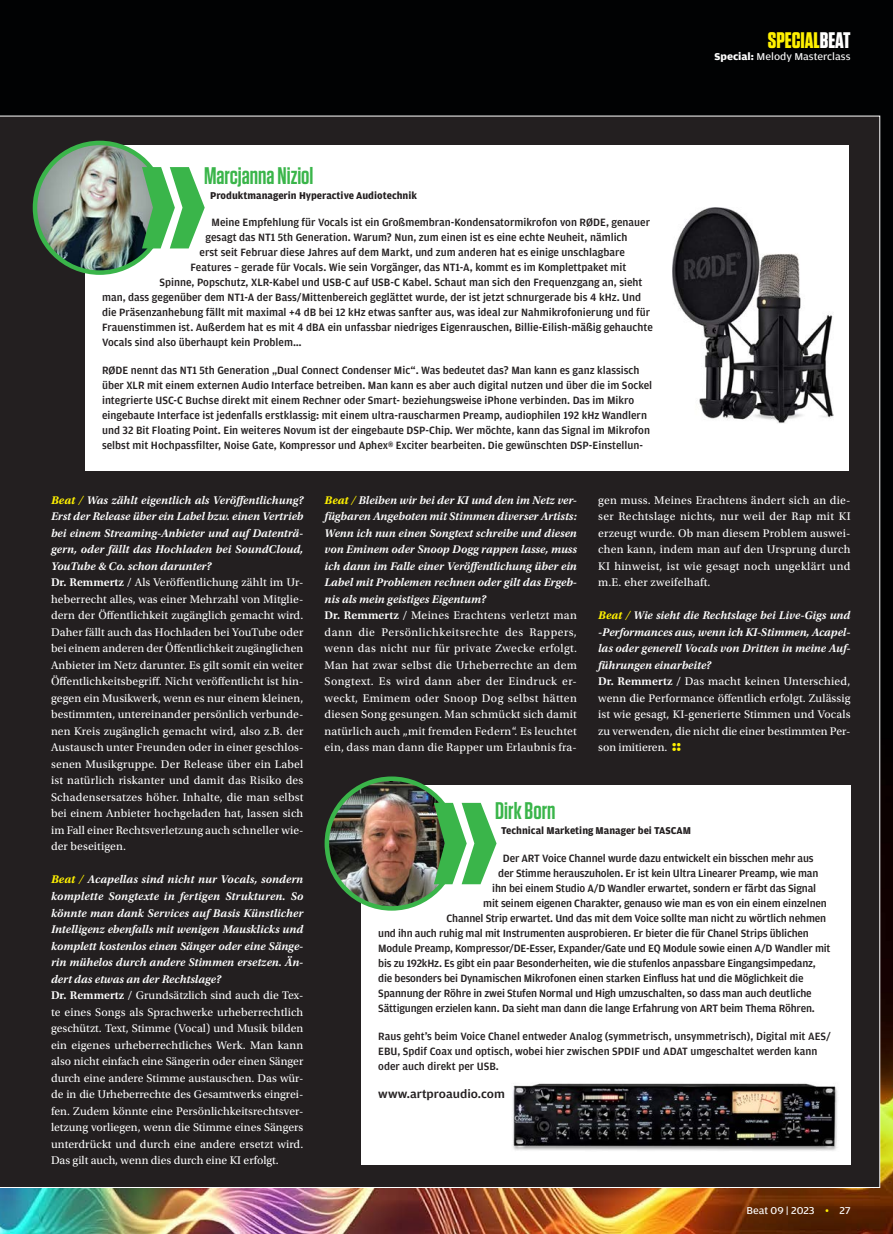
<style>
.page{position:relative;width:893px;height:1234px;background:#fff}
.page>*{position:absolute;margin:0;border:0;box-sizing:border-box;transform-origin:0 0}
.Überschrift-Klein{font:600 24px "Tungsten";color:#3ab54a}
.t1{font:700 22.5px "Tungsten";color:#fff101}
.Internetadresse{font:500 12px "Amplitude Wide";color:#231f20}
.Antwort{font:11.7px/16.5px "Utopia Std";letter-spacing:.01em;color:#fff;text-align:justify}
.Frage{font:italic 600 11.7px/16.5px "Utopia Std";color:#fff;text-align:justify}
.Bildunterschrift{font:500 11.25px/15px "Amplitude";color:#231f20}
.Überschrift-Klein-2{font:700 10.5px "Amplitude";color:#231f20}
.t2{font:10.5px "Amplitude Wide";color:#fff}
.s1{color:#fff}
.s2{font-weight:700}
.s3{font-weight:700;color:#fff101}
.s4{font-weight:600}
.s5{font-family:"Click Bits Icons 3";color:#fff101}
.s6{color:#fff101}
</style>
<div class="page">
<div style="left:0;top:0;width:893px;height:1233px;background:#010203"></div>
<img style="left:0;top:520px;width:893px;height:713px">
<div style="left:0;top:116px;width:880px;height:1071px;background:#231f20"></div>
<div style="left:361px;top:784px;width:489px;height:379px;background:#fff"></div>
<div style="left:85px;top:145px;width:764px;height:326px;background:#fff"></div>
<img style="left:327px;top:778px;width:129px;height:130px;border-radius:65px">
<div style="left:325px;top:776px;width:134px;height:134px;border:4px solid #3ab54a;border-radius:50%"></div>
<img style="left:35px;top:143px;width:130px;height:129px;border-radius:65px">
<div style="left:33px;top:141px;width:134px;height:134px;border:4px solid #3ab54a;border-radius:50%"></div>
<svg style="left:434px;top:802px;width:63px;height:82px"></svg>
<svg style="left:142px;top:167px;width:63px;height:81px"></svg>
<img style="left:513px;top:1083px;width:325px;height:68px">
<img style="left:673px;top:208px;width:160px;height:215px">
<p class="Überschrift-Klein" style="left:204px;top:162px;width:111px">Marcjanna Niziol</p>
<p class="Überschrift-Klein-2" style="left:210px;top:189px;width:208px">Produktmanagerin Hyperactive Audiotechnik</p>
<p class="Bildunterschrift" style="left:212px;top:215px;width:440px">Meine Empfehlung für Vocals ist ein Großmembran-Kondensatormikrofon von RØDE, genauer</p>
<p class="Bildunterschrift" style="left:206px;top:230px;width:423px">gesagt das NT1 5th Generation. Warum? Nun, zum einen ist es eine echte Neuheit, nämlich</p>
<p class="Bildunterschrift" style="left:200px;top:245px;width:427px">erst seit Februar diese Jahres auf dem Markt, und zum anderen hat es einige unschlagbare</p>
<p class="Bildunterschrift" style="left:191px;top:260px;width:437px">Features – gerade für Vocals. Wie sein Vorgänger, das NT1-A, kommt es im Komplettpaket mit</p>
<p class="Bildunterschrift" style="left:159px;top:275px;width:485px">Spinne, Popschutz, XLR-Kabel und USB-C auf USB-C Kabel. Schaut man sich den Frequenzgang an, sieht</p>
<p class="Bildunterschrift" style="left:102px;top:290px;width:541px">man, dass gegenüber dem NT1-A der Bass/Mittenbereich geglättet wurde, der ist jetzt schnurgerade bis 4 kHz. Und</p>
<p class="Bildunterschrift" style="left:102px;top:305px;width:550px">die Präsenzanhebung fällt mit maximal +4 dB bei 12 kHz etwas sanfter aus, was ideal zur Nahmikrofonierung und für</p>
<p class="Bildunterschrift" style="left:102px;top:320px;width:552px">Frauenstimmen ist. Außerdem hat es mit 4 dBA ein unfassbar niedriges Eigenrauschen, Billie-Eilish-mäßig gehauchte</p>
<p class="Bildunterschrift" style="left:102px;top:335px;width:201px">Vocals sind also überhaupt kein Problem…</p>
<p class="Bildunterschrift" style="left:102px;top:363px;width:552px">RØDE nennt das NT1 5th Generation „Dual Connect Condenser Mic“. Was bedeutet das? Man kann es ganz klassisch über XLR mit einem externen Audio Interface betreiben. Man kann es aber auch digital nutzen und über die im Sockel integrierte USC-C Buchse direkt mit einem Rechner oder Smart- beziehungsweise iPhone verbinden. Das im Mikro eingebaute Interface ist jedenfalls erstklassig: mit einem ultra-rauscharmen Preamp, audiophilen 192 kHz Wandlern und 32 Bit Floating Point. Ein weiteres Novum ist der eingebaute DSP-Chip. Wer möchte, kann das Signal im Mikrofon selbst mit Hochpassfilter, Noise Gate, Kompressor und Aphex® Exciter bearbeiten. Die gewünschten DSP-Einstellun-</p>
<h2 class="t1" style="left:768px;top:28px;width:84px">SPECIAL<span class="s1">BEAT</span></h2>
<p class="t2" style="left:714px;top:51px;width:137px"><span class="s2">Special:</span> Melody Masterclass</p>
<p class="Frage" style="left:51px;top:491px;width:254px"><span class="s3">Beat /</span> Was zählt eigentlich als Veröffentlichung?<br>Erst der Release über ein Label bzw. einen Vertrieb bei einem Streaming-Anbieter und auf Datenträ&shy;gern, oder fällt das Hochladen bei SoundCloud, YouTube &amp; Co. schon darunter?</p>
<p class="Antwort" style="left:51px;top:574px;width:254px"><span class="s4">Dr. Remmertz /</span> Als Veröffentlichung zählt im Ur&shy;heberrecht alles, was einer Mehrzahl von Mitglie&shy;dern der Öffentlichkeit zugänglich gemacht wird.<br>Daher fällt auch das Hochladen bei YouTube oder bei einem anderen der Öffentlichkeit zugänglichen Anbieter im Netz darunter. Es gilt somit ein weiter Öffentlichkeitsbegriff. Nicht veröffentlicht ist hin&shy;gegen ein Musikwerk, wenn es nur einem kleinen, bestimmten, untereinander persönlich verbunde&shy;nen Kreis zugänglich gemacht wird, also z.B. der Austausch unter Freunden oder in einer geschlos&shy;senen Musikgruppe. Der Release über ein Label ist natürlich riskanter und damit das Risiko des Schadensersatzes höher. Inhalte, die man selbst bei einem Anbieter hochgeladen hat, lassen sich im Fall einer Rechtsverletzung auch schneller wie&shy;der beseitigen.</p>
<p class="Frage" style="left:51px;top:871px;width:254px"><span class="s3">Beat /</span> Acapellas sind nicht nur Vocals, sondern komplette Songtexte in fertigen Strukturen. So könnte man dank Services auf Basis Künstlicher Intelligenz ebenfalls mit wenigen Mausklicks und komplett kostenlos einen Sänger oder eine Sänge&shy;rin mühelos durch andere Stimmen ersetzen. Än&shy;dert das etwas an der Rechtslage?</p>
<p class="Antwort" style="left:51px;top:986px;width:254px"><span class="s4">Dr. Remmertz /</span> Grundsätzlich sind auch die Tex&shy;te eines Songs als Sprachwerke urheberrechtlich geschützt. Text, Stimme (Vocal) und Musik bilden ein eigenes urheberrechtliches Werk. Man kann also nicht einfach eine Sängerin oder einen Sänger durch eine andere Stimme austauschen. Das wür&shy;de in die Urheberrechte des Gesamtwerks eingrei&shy;fen. Zudem könnte eine Persönlichkeitsrechtsver&shy;letzung vorliegen, wenn die Stimme eines Sängers unterdrückt und durch eine andere ersetzt wird.<br>Das gilt auch, wenn dies durch eine KI erfolgt.</p>
<p class="Frage" style="left:325px;top:491px;width:254px"><span class="s3">Beat /</span> Bleiben wir bei der KI und den im Netz ver&shy;fügbaren Angeboten mit Stimmen diverser Artists:<br>Wenn ich nun einen Songtext schreibe und diesen von Eminem oder Snoop Dogg rappen lasse, muss ich dann im Falle einer Veröffentlichung über ein Label mit Problemen rechnen oder gilt das Ergeb&shy;nis als mein geistiges Eigentum?</p>
<p class="Antwort" style="left:325px;top:607px;width:254px"><span class="s4">Dr. Remmertz /</span> Meines Erachtens verletzt man dann die Persönlichkeitsrechte des Rappers, wenn das nicht nur für private Zwecke erfolgt.<br>Man hat zwar selbst die Urheberrechte an dem Songtext. Es wird dann aber der Eindruck er&shy;weckt, Emimem oder Snoop Dog selbst hätten diesen Song gesungen. Man schmückt sich damit natürlich auch „mit fremden Federn“. Es leuchtet ein, dass man dann die Rapper um Erlaubnis fra-</p>
<p class="Antwort" style="left:598px;top:491px;width:254px">gen muss. Meines Erachtens ändert sich an die&shy;ser Rechtslage nichts, nur weil der Rap mit KI erzeugt wurde. Ob man diesem Problem auswei&shy;chen kann, indem man auf den Ursprung durch KI hinweist, ist wie gesagt noch ungeklärt und m.E. eher zweifelhaft.</p>
<p class="Frage" style="left:598px;top:607px;width:254px"><span class="s3">Beat /</span> Wie sieht die Rechtslage bei Live-Gigs und -Performances aus, wenn ich KI-Stimmen, Acapel&shy;las oder generell Vocals von Dritten in meine Auf&shy;führungen einarbeite?</p>
<p class="Antwort" style="left:598px;top:673px;width:254px"><span class="s4">Dr. Remmertz /</span> Das macht keinen Unterschied, wenn die Performance öffentlich erfolgt. Zulässig ist wie gesagt, KI-generierte Stimmen und Vocals zu verwenden, die nicht die einer bestimmten Per&shy;son imitieren. <span class="s5">r</span></p>
<p class="Überschrift-Klein" style="left:495px;top:798px;width:62px">Dirk Born</p>
<p class="Überschrift-Klein-2" style="left:501px;top:824px;width:191px">Technical Marketing Manager bei TASCAM</p>
<p class="Bildunterschrift" style="left:503px;top:850px;width:312px">Der ART Voice Channel wurde dazu entwickelt ein bisschen mehr aus</p>
<p class="Bildunterschrift" style="left:498px;top:865px;width:322px">der Stimme herauszuholen. Er ist kein Ultra Linearer Preamp, wie man</p>
<p class="Bildunterschrift" style="left:492px;top:880px;width:325px">ihn bei einem Studio A/D Wandler erwartet, sondern er färbt das Signal</p>
<p class="Bildunterschrift" style="left:483px;top:895px;width:345px">mit seinem eigenen Charakter, genauso wie man es von ein einem einzelnen</p>
<p class="Bildunterschrift" style="left:446px;top:910px;width:381px">Channel Strip erwartet. Und das mit dem Voice sollte man nicht zu wörtlich nehmen</p>
<p class="Bildunterschrift" style="left:378px;top:925px;width:432px">und ihn auch ruhig mal mit Instrumenten ausprobieren. Er bieter die für Chanel Strips üblichen</p>
<p class="Bildunterschrift" style="left:378px;top:940px;width:454px">Module Preamp, Kompressor/DE-Esser, Expander/Gate und EQ Module sowie einen A/D Wandler mit</p>
<p class="Bildunterschrift" style="left:378px;top:955px;width:439px">bis zu 192kHz. Es gibt ein paar Besonderheiten, wie die stufenlos anpassbare Eingangsimpedanz,</p>
<p class="Bildunterschrift" style="left:378px;top:970px;width:427px">die besonders bei Dynamischen Mikrofonen einen starken Einfluss hat und die Möglichkeit die</p>
<p class="Bildunterschrift" style="left:378px;top:985px;width:435px">Spannung der Röhre in zwei Stufen Normal und High umzuschalten, so dass man auch deutliche</p>
<p class="Bildunterschrift" style="left:378px;top:1000px;width:438px">Sättigungen erzielen kann. Da sieht man dann die lange Erfahrung von ART beim Thema Röhren.</p>
<p class="Bildunterschrift" style="left:378px;top:1028px;width:454px">Raus geht’s beim Voice Chanel entweder Analog (symmetrisch, unsymmetrisch), Digital mit AES/<br>EBU, Spdif Coax und optisch, wobei hier zwischen SPDIF und ADAT umgeschaltet werden kann oder auch direkt per USB.</p>
<p class="Internetadresse" style="left:378px;top:1087px;width:128px">www.artproaudio.com</p>
<p class="t2" style="left:746px;top:1204px;width:106px">Beat 09 | 2023 <span class="s6">•</span> 27</p>
</div>
